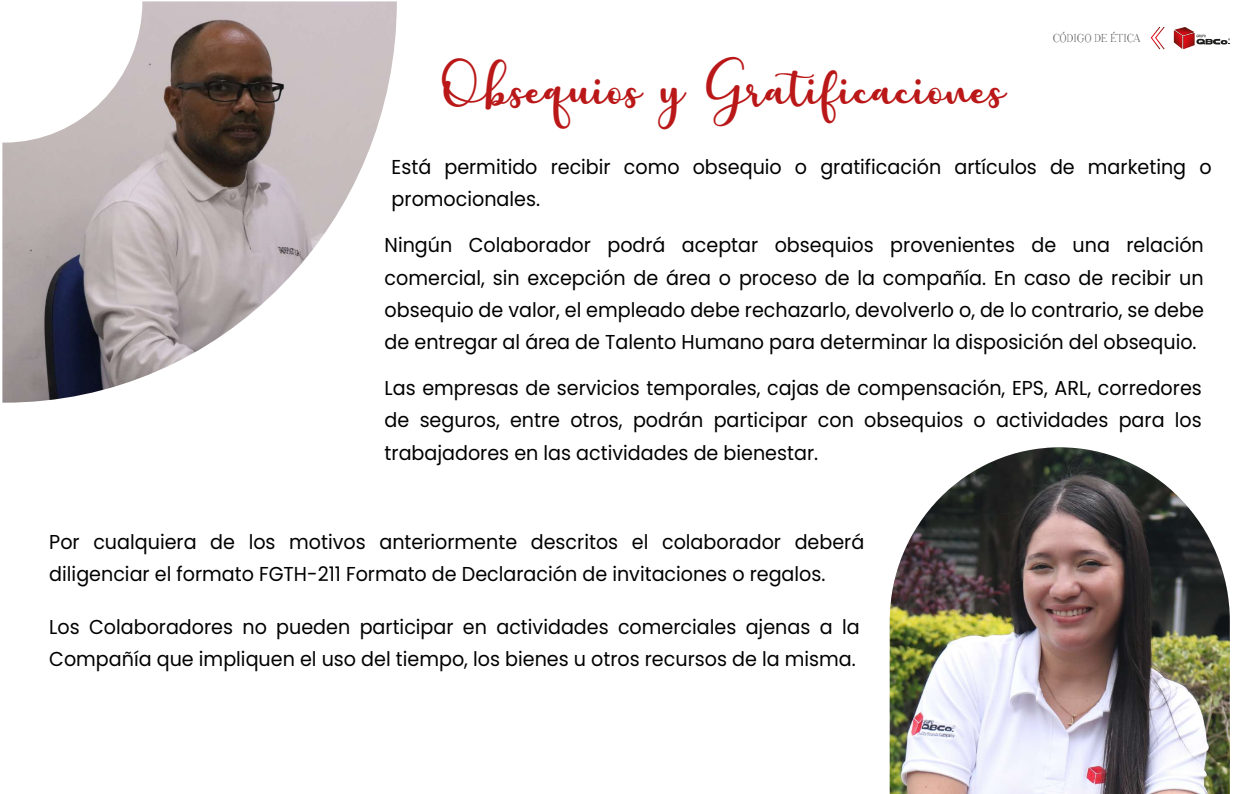
<style>
.page{position:relative;width:1241px;height:794px;background:#fff}
.page>*{position:absolute;margin:0;border:0;box-sizing:border-box;transform-origin:0 0}
.t1{font:38.68px "charlotte";color:#ba1818}
.t2{font:20.12px/32.4px "Poppins";color:#000;scale:.95 1}
.t3{font:12.25px "Adega Serif";color:#666362}
</style>
<div class="page">
<img style="left:2px;top:1px;width:395px;height:402px">
<svg style="left:1150px;top:26px;width:14px;height:24px"></svg>
<svg style="left:1173px;top:27px;width:56px;height:22px"></svg>
<img style="left:889px;top:447px;width:340px;height:347px">
<p class="t3" style="left:1052px;top:30px;width:90px">CÓDIGO DE ÉTICA</p>
<h1 class="t1" style="left:443px;top:68px;width:564px">Obsequios y Gratificaciones</h1>
<p class="t2" style="left:391px;top:151px;width:864px">Está permitido recibir como obsequio o gratificación artículos de marketing o promocionales.</p>
<p class="t2" style="left:384px;top:229px;width:863px;text-align:justify">Ningún Colaborador podrá aceptar obsequios provenientes de una relación comercial, sin excepción de área o proceso de la compañía. En caso de recibir un obsequio de valor, el empleado debe rechazarlo, devolverlo o, de lo contrario, se debe de entregar al área de Talento Humano para determinar la disposición del obsequio.</p>
<p class="t2" style="left:384px;top:372px;width:861px;text-align:justify">Las empresas de servicios temporales, cajas de compensación, EPS, ARL, corredores de seguros, entre otros, podrán participar con obsequios o actividades para los trabajadores en las actividades de bienestar.</p>
<p class="t2" style="left:49px;top:526px;width:859px">Por cualquiera de los motivos anteriormente descritos el colaborador deberá diligenciar el formato FGTH-211 Formato de Declaración de invitaciones o regalos.</p>
<p class="t2" style="left:49px;top:610px;width:854px">Los Colaboradores no pueden participar en actividades comerciales ajenas a la<br>Compañía que impliquen el uso del tiempo, los bienes u otros recursos de la misma.</p>
</div>
